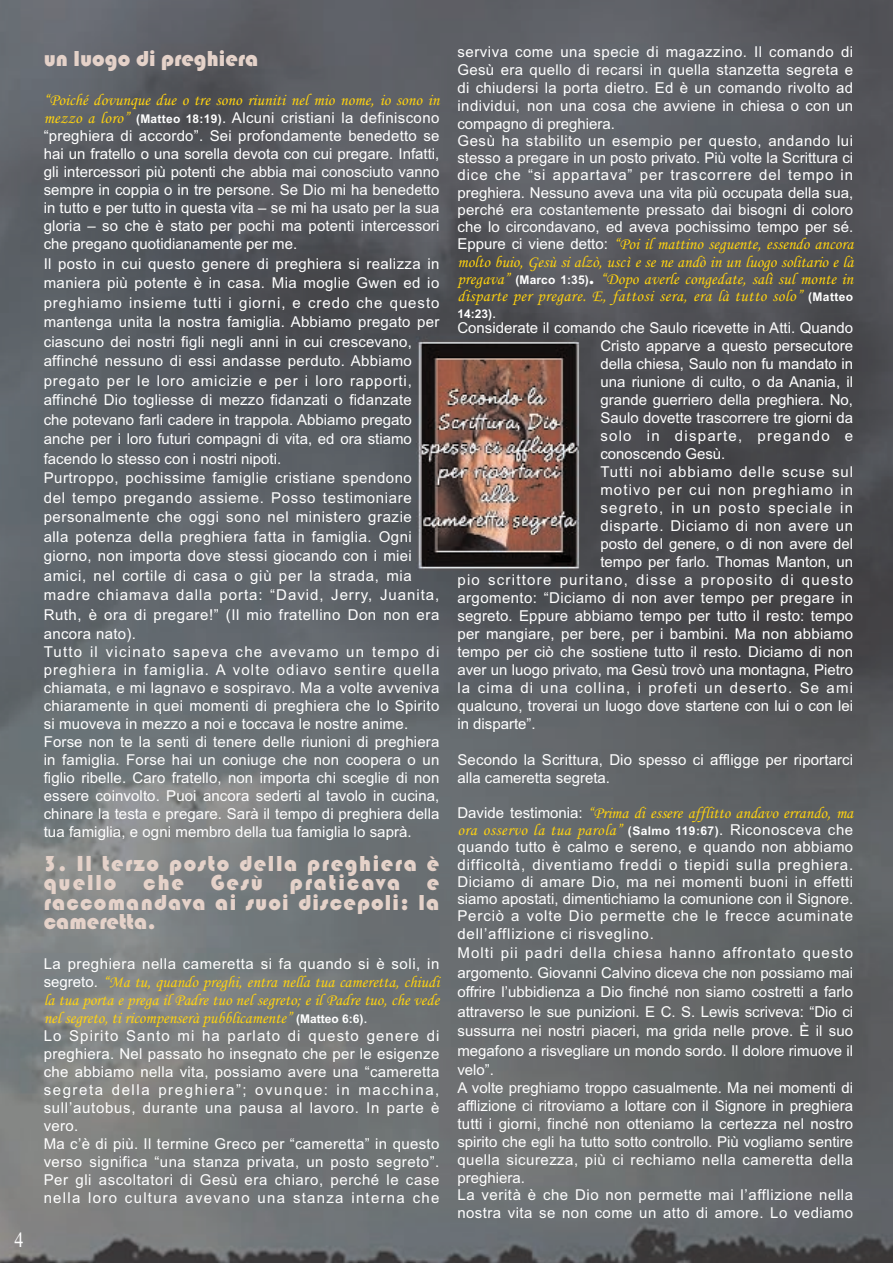
<style>
.page{position:relative;width:893px;height:1263px;background:#fff}
.page>*{position:absolute;margin:0;border:0;box-sizing:border-box;transform-origin:0 0}
.t1{font:22.5px/19.5px "Bauhaus 93";letter-spacing:.05em;color:#e5d2c9;text-align:justify}
.t2{font:22.5px "Bauhaus 93";color:#e5d2c9}
.t3{font:21.6px "Times New Roman";color:#fff;scale:.83 1}
.t4{font:16.5px/17.2px "Monotype Corsiva";letter-spacing:.005em;color:#fed20f;text-align:justify}
.t5{font:15px/19.5px "Arial";letter-spacing:.02em;color:#fff}
.t6{font:15px/18px "Arial";letter-spacing:.04em;color:#fff}
.t7{font:15px "Arial";color:#fff}
.t8{font:15px "Arial";letter-spacing:.085em;color:#fff}
.t9{font:15px "Arial";letter-spacing:.08em;color:#fff}
.t10{font:15px "Arial";letter-spacing:.065em;color:#fff}
.t11{font:15px "Arial";letter-spacing:.045em;color:#fff}
.t12{font:15px "Arial";letter-spacing:.075em;color:#fff}
.t13{font:700 12px "Arial";color:#fff}
.s1{font-family:"Monotype Corsiva";font-size:16.5px;color:#fed20f}
.s2{font-weight:700;font-size:12px}
.s3{font-family:"Arial";font-size:15px;color:#fff}
.s4{font-family:"Arial";font-weight:700;font-size:12px;color:#fff}
.s5{font-family:"Bauhaus 93";font-size:15px;color:#fff}
.s6{font-weight:400;font-size:15px}
</style>
<div class="page">
<img style="left:0;top:0;width:893px;height:1263px">
<h2 class="t3" style="left:15px;top:1227px;width:12px">4</h2>
<h1 class="t2" style="left:44px;top:45px;width:216px">un luogo di preghiera</h1>
<p class="t4" style="left:44px;top:91px;width:397px">“Poiché dovunque due o tre sono riuniti nel mio nome, io sono in</p>
<p class="t5" style="left:44px;top:109px;width:397px;line-height:18px;text-align:justify"><span class="s1">mezzo a loro”</span> <span class="s2">(Matteo 18:19)</span>. Alcuni cristiani la definiscono “preghiera di accordo”. Sei profondamente benedetto se hai un fratello o una sorella devota con cui pregare. Infatti, gli intercessori più potenti che abbia mai conosciuto vanno sempre in coppia o in tre persone. Se Dio mi ha benedetto in tutto e per tutto in questa vita – se mi ha usato per la sua gloria – so che è stato per pochi ma potenti intercessori che pregano quotidianamente per me.</p>
<p class="t5" style="left:44px;top:254px;width:397px">Il posto in cui questo genere di preghiera si realizza in maniera più potente è in casa. Mia moglie Gwen ed io preghiamo insieme tutti i giorni, e credo che questo mantenga unita la nostra famiglia. Abbiamo pregato per ciascuno dei nostri figli negli anni in cui crescevano, affinché nessuno di essi andasse perduto. Abbiamo pregato per le loro amicizie e per i loro rapporti, affinché Dio togliesse di mezzo fidanzati o fidanzate che potevano farli cadere in trappola. Abbiamo pregato anche per i loro futuri compagni di vita, ed ora stiamo facendo lo stesso con i nostri nipoti.<br>Purtroppo, pochissime famiglie cristiane spendono<br>del tempo pregando assieme. Posso testimoniare personalmente che oggi sono nel ministero grazie alla potenza della preghiera fatta in famiglia. Ogni giorno, non importa dove stessi giocando con i miei amici, nel cortile di casa o giù per la strada, mia madre chiamava dalla porta: “David, Jerry, Juanita, Ruth, è ora di pregare!” (Il mio fratellino Don non era ancora nato).</p>
<p class="t5" style="left:44px;top:643px;width:397px;line-height:18px">Tutto il vicinato sapeva che avevamo un tempo di preghiera in famiglia. A volte odiavo sentire quella chiamata, e mi lagnavo e sospiravo. Ma a volte avveniva chiaramente in quei momenti di preghiera che lo Spirito si muoveva in mezzo a noi e toccava le nostre anime.<br>Forse non te la senti di tenere delle riunioni di preghiera in famiglia. Forse hai un coniuge che non coopera o un figlio ribelle. Caro fratello, non importa chi sceglie di non essere coinvolto. Puoi ancora sederti al tavolo in cucina, chinare la testa e pregare. Sarà il tempo di preghiera della tua famiglia, e ogni membro della tua famiglia lo saprà.</p>
<h1 class="t1" style="left:44px;top:853px;width:397px">3. Il terzo posto della preghiera è quello che Gesù praticava e raccomandava ai suoi discepoli: la cameretta.</h1>
<p class="t5" style="left:44px;top:954px;width:397px">La preghiera nella cameretta si fa quando si è soli, in</p>
<p class="t4" style="left:44px;top:972px;width:397px;line-height:18px"><span class="s3">segreto.</span> “Ma tu, quando preghi, entra nella tua cameretta, chiudi la tua porta e prega il Padre tuo nel segreto; e il Padre tuo, che vede nel segreto, ti ricompenserà pubblicamente” <span class="s4">(Matteo 6:6)</span><span class="s3">.</span></p>
<p class="t6" style="left:44px;top:1026px;width:397px">Lo Spirito Santo mi ha parlato di questo genere di preghiera. Nel passato ho insegnato che per le esigenze che abbiamo nella vita, possiamo avere una “cameretta segreta della preghiera”; ovunque: in macchina, sull’autobus, durante una pausa al lavoro. In parte è vero.<br>Ma c’è di più. Il termine Greco per “cameretta” in questo verso significa “una stanza privata, un posto segreto”.<br>Per gli ascoltatori di Gesù era chiaro, perché le case nella loro cultura avevano una stanza interna che</p>
<p class="t5" style="left:457px;top:43px;width:397px;line-height:17.5px">serviva come una specie di magazzino. Il comando di Gesù era quello di recarsi in quella stanzetta segreta e di chiudersi la porta dietro. Ed è un comando rivolto ad individui, non una cosa che avviene in chiesa o con un compagno di preghiera.<br>Gesù ha stabilito un esempio per questo, andando lui stesso a pregare in un posto privato. Più volte la Scrittura ci dice che “si appartava” per trascorrere del tempo in preghiera. Nessuno aveva una vita più occupata della sua, perché era costantemente pressato dai bisogni di coloro che lo circondavano, ed aveva pochissimo tempo per sé.</p>
<p class="t4" style="left:457px;top:235px;width:397px"><span class="s3">Eppure ci viene detto:</span> “Poi il mattino seguente, essendo ancora molto buio, Gesù si alzò, uscì e se ne andò in un luogo solitario e là pregava” <span class="s4">(Marco 1:35)</span><span class="s5">.</span> “Dopo averle congedate, salì sul monte in disparte per pregare. E, fattosi sera, era là tutto solo” <span class="s4">(Matteo</span></p>
<p class="t13" style="left:457px;top:307px;width:40px">14:23)<span class="s6">.</span></p>
<p class="t7" style="left:457px;top:319px;width:397px">Considerate il comando che Saulo ricevette in Atti. Quando</p>
<p class="t5" style="left:600px;top:336px;width:254px">Cristo apparve a questo persecutore</p>
<p class="t7" style="left:600px;top:355px;width:254px">della chiesa, Saulo non fu mandato in</p>
<p class="t5" style="left:600px;top:372px;width:254px">una riunione di culto, o da Anania, il</p>
<p class="t7" style="left:600px;top:391px;width:254px">grande guerriero della preghiera. No,</p>
<p class="t7" style="left:600px;top:409px;width:254px">Saulo dovette trascorrere tre giorni da</p>
<p class="t8" style="left:600px;top:427px;width:254px">solo in disparte, pregando e</p>
<p class="t7" style="left:600px;top:445px;width:127px">conoscendo Gesù.</p>
<p class="t10" style="left:600px;top:463px;width:254px">Tutti noi abbiamo delle scuse sul</p>
<p class="t12" style="left:600px;top:481px;width:254px">motivo per cui non preghiamo in</p>
<p class="t8" style="left:600px;top:499px;width:254px">segreto, in un posto speciale in</p>
<p class="t11" style="left:600px;top:517px;width:254px">disparte. Diciamo di non avere un</p>
<p class="t7" style="left:600px;top:535px;width:254px">posto del genere, o di non avere del</p>
<p class="t7" style="left:600px;top:553px;width:254px">tempo per farlo. Thomas Manton, un</p>
<p class="t8" style="left:457px;top:571px;width:397px">pio scrittore puritano, disse a proposito di questo</p>
<p class="t5" style="left:457px;top:588px;width:397px">argomento: “Diciamo di non aver tempo per pregare in</p>
<p class="t5" style="left:457px;top:606px;width:397px">segreto. Eppure abbiamo tempo per tutto il resto: tempo</p>
<p class="t5" style="left:457px;top:624px;width:397px">per mangiare, per bere, per i bambini. Ma non abbiamo</p>
<p class="t5" style="left:457px;top:642px;width:397px">tempo per ciò che sostiene tutto il resto. Diciamo di non</p>
<p class="t7" style="left:457px;top:661px;width:397px">aver un luogo privato, ma Gesù trovò una montagna, Pietro</p>
<p class="t9" style="left:457px;top:679px;width:397px">la cima di una collina, i profeti un deserto. Se ami</p>
<p class="t7" style="left:457px;top:697px;width:397px">qualcuno, troverai un luogo dove startene con lui o con lei</p>
<p class="t7" style="left:457px;top:715px;width:80px">in disparte”.</p>
<p class="t5" style="left:457px;top:750px;width:397px;line-height:18px">Secondo la Scrittura, Dio spesso ci affligge per riportarci alla cameretta segreta.</p>
<p class="t4" style="left:457px;top:803px;width:397px"><span class="s3">Davide testimonia:</span> “Prima di essere afflitto andavo errando, ma ora osservo la tua parola” <span class="s4">(Salmo 119:67)</span><span class="s3">. Riconosceva che</span></p>
<p class="t5" style="left:457px;top:838px;width:397px;line-height:17.2px;text-align:justify">quando tutto è calmo e sereno, e quando non abbiamo difficoltà, diventiamo freddi o tiepidi sulla preghiera.<br>Diciamo di amare Dio, ma nei momenti buoni in effetti siamo apostati, dimentichiamo la comunione con il Signore.<br>Perciò a volte Dio permette che le frecce acuminate dell’afflizione ci risveglino.</p>
<p class="t5" style="left:457px;top:943px;width:397px;text-align:justify">Molti pii padri della chiesa hanno affrontato questo argomento. Giovanni Calvino diceva che non possiamo mai offrire l’ubbidienza a Dio finché non siamo costretti a farlo attraverso le sue punizioni. E C. S. Lewis scriveva: “Dio ci sussurra nei nostri piaceri, ma grida nelle prove. È il suo megafono a risvegliare un mondo sordo. Il dolore rimuove il velo”.</p>
<p class="t5" style="left:457px;top:1079px;width:397px;line-height:17.9px">A volte preghiamo troppo casualmente. Ma nei momenti di afflizione ci ritroviamo a lottare con il Signore in preghiera tutti i giorni, finché non otteniamo la certezza nel nostro spirito che egli ha tutto sotto controllo. Più vogliamo sentire quella sicurezza, più ci rechiamo nella cameretta della preghiera.<br>La verità è che Dio non permette mai l’afflizione nella nostra vita se non come un atto di amore. Lo vediamo</p>
</div>
